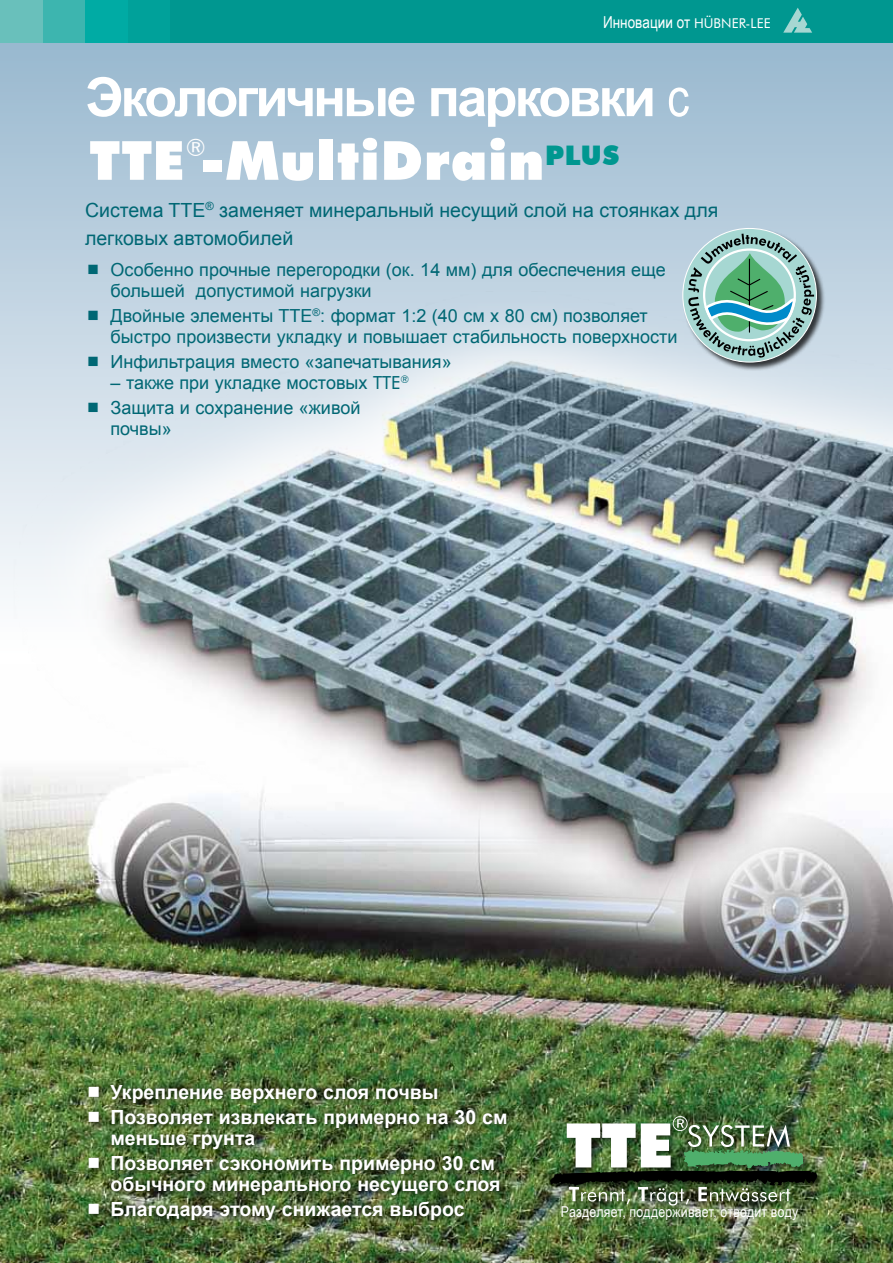
<style>
.page{position:relative;width:893px;height:1263px;background:#fff}
.page>*{position:absolute;margin:0;border:0;box-sizing:border-box;transform-origin:0 0}
.t1{font:700 54px "Arial";letter-spacing:-.055em;color:#fff}
.t2{font:900 54px "Futura BT";letter-spacing:.015em;color:#fff}
.t3{font:24px "Futura BT";color:#fff}
.t4{font:700 19.5px/25.2px "Arial";color:#fff}
.t5{font:19.5px/28.5px "Arial";color:#006774}
.t6{font:18px/21px "Arial";color:#006774}
.t7{font:16.5px "Arial Narrow";color:#fff}
.t8{font:15px "Arial Narrow";letter-spacing:.01em;color:#fff}
.s1{font-family:"Futura BT";font-size:13.5px}
.s2{font-family:"Arial Narrow";font-weight:400}
.s3{font-family:"Futura BT"}
</style>
<div class="page">
<img style="left:0;top:782px;width:893px;height:481px">
<svg style="left:0;top:43px;width:893px;height:552px;background:#a8c3d6"></svg>
<img style="left:2px;top:239px;width:891px;height:728px">
<div style="left:0;top:0;width:893px;height:43px;background:#009790"></div>
<div style="left:128px;top:0;width:42px;height:43px;background:#00a19a"></div>
<div style="left:85px;top:0;width:43px;height:43px;background:#00aba4"></div>
<div style="left:43px;top:0;width:42px;height:43px;background:#3db5af"></div>
<div style="left:0;top:0;width:43px;height:43px;background:#69c0bb"></div>
<div style="left:682px;top:228px;width:143px;height:143px;background:#000;opacity:.75"></div>
<svg style="left:683px;top:228px;width:133px;height:134px"></svg>
<svg style="left:688px;top:234px;width:126px;height:124px;background:#84b5ac"></svg>
<div style="left:703px;top:248px;width:93px;height:93px;border:2px solid #fff;border-radius:50%"></div>
<div style="left:549px;top:1114px;width:276px;height:99px;background:#000;opacity:.56"></div>
<img style="left:550px;top:1116px;width:267px;height:89px">
<div style="left:83px;top:1079px;width:431px;height:149px;background:#000;opacity:.77"></div>
<svg style="left:783px;top:8px;width:29px;height:25px"></svg>
<svg style="left:88px;top:264px;width:10px;height:10px"></svg>
<svg style="left:88px;top:311px;width:10px;height:9px"></svg>
<svg style="left:88px;top:357px;width:10px;height:9px"></svg>
<svg style="left:88px;top:403px;width:10px;height:10px"></svg>
<svg style="left:89px;top:1086px;width:10px;height:10px"></svg>
<svg style="left:89px;top:1111px;width:10px;height:11px"></svg>
<svg style="left:89px;top:1158px;width:10px;height:10px"></svg>
<svg style="left:89px;top:1204px;width:10px;height:10px"></svg>
<p class="t7" style="left:603px;top:10px;width:169px">Инновации от <span class="s1">HÜBNER-LEE</span></p>
<h1 class="t1" style="left:85px;top:62px;width:606px">Экологичные парковки <span class="s2">с</span></h1>
<h1 class="t2" style="left:89px;top:128px;width:531px">TTE -MultiDrain<sup>PLUS</sup></h1>
<h2 class="t3" style="left:186px;top:133px;width:21px">®</h2>
<p class="t5" style="left:85px;top:196px;width:635px">Система TTE<sup>®</sup> заменяет минеральный несущий слой на стоянках для легковых автомобилей</p>
<p class="t6" style="left:111px;top:259px;width:557px">Особенно прочные перегородки (ок. 14 мм) для обеспечения еще большей допустимой нагрузки</p>
<p class="t6" style="left:111px;top:305px;width:568px">Двойные элементы TTE<sup>®</sup>: формат 1:2 (40 см x 80 см) позволяет быстро произвести укладку и повышает стабильность поверхности</p>
<p class="t6" style="left:111px;top:352px;width:343px">Инфильтрация вместо «запечатывания»</p>
<p class="t6" style="left:111px;top:370px;width:300px;line-height:25.2px">– также при укладке мостовых <span class="s3">TTE</span><sup>®<br></sup>Защита и сохранение «живой</p>
<p class="t6" style="left:111px;top:419px;width:63px">почвы»</p>
<p class="t4" style="left:111px;top:1080px;width:398px">Укрепление верхнего слоя почвы<br>Позволяет извлекать примерно на 30 см</p>
<p class="t4" style="left:111px;top:1126px;width:386px">меньше грунта<br>Позволяет сэкономить примерно 30 см</p>
<p class="t4" style="left:111px;top:1172px;width:391px">обычного минерального несущего слоя<br>Благодаря этому снижается выброс</p>
<p class="t8" style="left:561px;top:1200px;width:239px">Разделяет, поддерживает, отводит воду</p>
</div>
